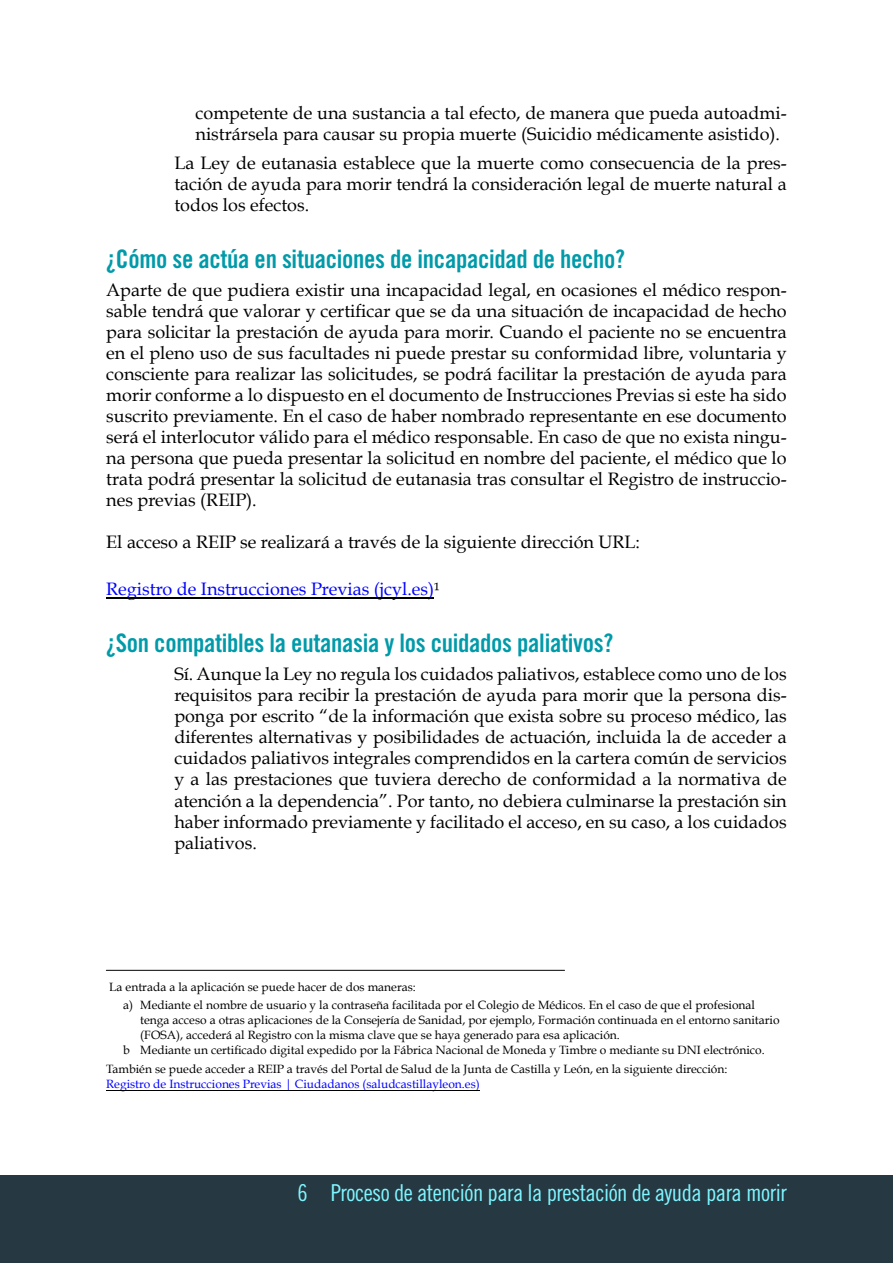
<style>
.page{position:relative;width:893px;height:1263px;background:#fff}
.page>*{position:absolute;margin:0;border:0;box-sizing:border-box;transform-origin:0 0}
.t1{font:25.5px "Trade Gothic LT Std Bd Cn 20";letter-spacing:-.01em;color:#009aa9}
.t2{font:23.25px "Trade Gothic LT Std Cn 18";letter-spacing:-.02em;color:#7ff5ff}
.t3{font:18px/21px "Book Antiqua";color:#000;text-align:justify}
.t4{font:18px "Book Antiqua";color:#00f}
.t5{font:12px/18px "Book Antiqua";color:#000}
.t6{font:12px "Book Antiqua";color:#00f}
.s1{color:#000}
</style>
<div class="page">
<div style="left:0;top:1175px;width:893px;height:88px;background:#263841"></div>
<hr style="left:106px;top:597px;width:328px;height:1px;background:#000">
<hr style="left:106px;top:1090px;width:374px;height:1px;background:#000">
<hr style="left:106px;top:970px;width:458px;height:1px;background:#000">
<p class="t3" style="left:196px;top:105px;width:593px">competente de una sustancia a tal efecto, de manera que pueda autoadmi&shy;nistrársela para causar su propia muerte (Suicidio médicamente asistido).</p>
<p class="t3" style="left:174px;top:154px;width:614px">La Ley de eutanasia establece que la muerte como consecuencia de la pres&shy;tación de ayuda para morir tendrá la consideración legal de muerte natural a todos los efectos.</p>
<h1 class="t1" style="left:106px;top:249px;width:520px">¿Cómo se actúa en situaciones de incapacidad de hecho?</h1>
<p class="t3" style="left:106px;top:282px;width:682px">Aparte de que pudiera existir una incapacidad legal, en ocasiones el médico respon&shy;sable tendrá que valorar y certificar que se da una situación de incapacidad de hecho para solicitar la prestación de ayuda para morir. Cuando el paciente no se encuentra en el pleno uso de sus facultades ni puede prestar su conformidad libre, voluntaria y consciente para realizar las solicitudes, se podrá facilitar la prestación de ayuda para morir conforme a lo dispuesto en el documento de Instrucciones Previas si este ha sido suscrito previamente. En el caso de haber nombrado representante en ese documento será el interlocutor válido para el médico responsable. En caso de que no exista ningu&shy;na persona que pueda presentar la solicitud en nombre del paciente, el médico que lo trata podrá presentar la solicitud de eutanasia tras consultar el Registro de instruccio&shy;nes previas (REIP).</p>
<p class="t3" style="left:106px;top:534px;width:535px">El acceso a REIP se realizará a través de la siguiente dirección URL:</p>
<p class="t4" style="left:106px;top:582px;width:335px">Registro de Instrucciones Previas (jcyl.es)<span class="s1">¹</span></p>
<h1 class="t1" style="left:106px;top:633px;width:508px">¿Son compatibles la eutanasia y los cuidados paliativos?</h1>
<p class="t3" style="left:174px;top:666px;width:614px">Sí. Aunque la Ley no regula los cuidados paliativos, establece como uno de los requisitos para recibir la prestación de ayuda para morir que la persona dis&shy;ponga por escrito “de la información que exista sobre su proceso médico, las diferentes alternativas y posibilidades de actuación, incluida la de acceder a cuidados paliativos integrales comprendidos en la cartera común de servicios y a las prestaciones que tuviera derecho de conformidad a la normativa de atención a la dependencia”. Por tanto, no debiera culminarse la prestación sin haber informado previamente y facilitado el acceso, en su caso, a los cuidados paliativos.</p>
<p class="t5" style="left:123px;top:979px;width:633px;text-indent:-14px">La entrada a la aplicación se puede hacer de dos maneras:<br>a) Mediante el nombre de usuario y la contraseña facilitada por el Colegio de Médicos. En el caso de que el profesional</p>
<p class="t5" style="left:140px;top:1012px;width:641px">tenga acceso a otras aplicaciones de la Consejería de Sanidad, por ejemplo, Formación continuada en el entorno sanitario</p>
<p class="t5" style="left:140px;top:1027px;width:481px">(FOSA), accederá al Registro con la misma clave que se haya generado para esa aplicación.</p>
<p class="t5" style="left:123px;top:1042px;width:643px">b Mediante un certificado digital expedido por la Fábrica Nacional de Moneda y Timbre o mediante su DNI electrónico.</p>
<p class="t5" style="left:106px;top:1062px;width:623px">También se puede acceder a REIP a través del Portal de Salud de la Junta de Castilla y León, en la siguiente dirección:</p>
<p class="t6" style="left:106px;top:1080px;width:375px">Registro de Instrucciones Previas | Ciudadanos (saludcastillayleon.es)</p>
<p class="t2" style="left:298px;top:1184px;width:491px">6 Proceso de atención para la prestación de ayuda para morir</p>
</div>
